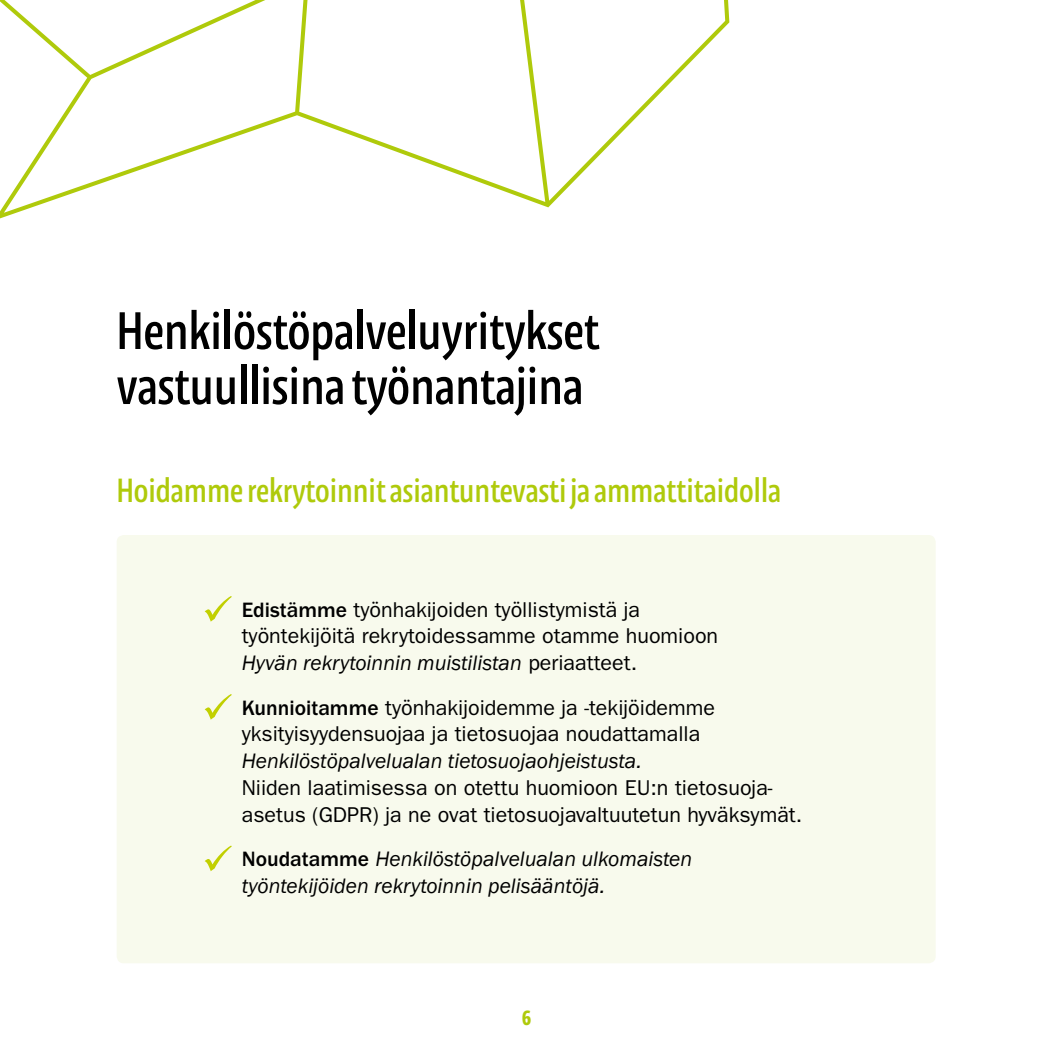
<style>
.page{position:relative;width:1053px;height:1053px;background:#fff}
.page>*{position:absolute;margin:0;border:0;box-sizing:border-box;transform-origin:0 0}
.t1{font:55px/55px "Floki";color:#000}
.t2{font:35px "Floki";color:#afca0b}
.t3{font:21.5px/26.8px "ITC Franklin Gothic Std";color:#000}
.t4{font:italic 21.5px/26.8px "Franklin Gothic";color:#000}
.t5{font:600 21.25px "Floki";color:#afca0b}
.s1{color:#fff}
.s2{font-weight:500}
.s3{font-family:"ITC Franklin Gothic Std";font-style:normal}
.s4{font-family:"ITC Franklin Gothic Std";font-weight:500;font-style:normal}
</style>
<div class="page">
<div style="left:117px;top:535px;width:818px;height:428px;background:#f8faed;border-radius:7px"></div>
<svg style="left:0;top:0;width:729px;height:218px"></svg>
<h1 class="t1" style="left:117px;top:299px;width:484px">Henkilöstöpalveluyritykset vastuullisina työnantajina</h1>
<h2 class="t2" style="left:117px;top:463px;width:666px">Hoidamme rekrytoinnit asiantuntevasti ja ammattitaidolla</h2>
<p class="t3" style="left:242px;top:596px;width:478px;text-indent:-40px"><span class="s1">✓</span> <span class="s2">Edistämme</span> työnhakijoiden työllistymistä ja työntekijöitä rekrytoidessamme otamme huomioon</p>
<p class="t4" style="left:242px;top:650px;width:397px">Hyvän rekrytoinnin muistilistan <span class="s3">periaatteet.</span></p>
<p class="t3" style="left:242px;top:694px;width:475px;text-indent:-40px"><span class="s1">✓</span> <span class="s2">Kunnioitamme</span> työnhakijoidemme ja -tekijöidemme yksityisyydensuojaa ja tietosuojaa noudattamalla</p>
<p class="t4" style="left:242px;top:748px;width:401px">Henkilöstöpalvelualan tietosuojaohjeistusta.</p>
<p class="t3" style="left:242px;top:774px;width:562px">Niiden laatimisessa on otettu huomioon EU:n tietosuoja&shy;asetus (GDPR) ja ne ovat tietosuojavaltuutetun hyväksymät.</p>
<p class="t4" style="left:242px;top:846px;width:452px;text-indent:-40px"><span class="s1">✓</span> <span class="s4">Noudatamme</span> Henkilöstöpalvelualan ulkomaisten työntekijöiden rekrytoinnin pelisääntöjä.</p>
<p class="t5" style="left:522px;top:1001px;width:10px">6</p>
</div>
